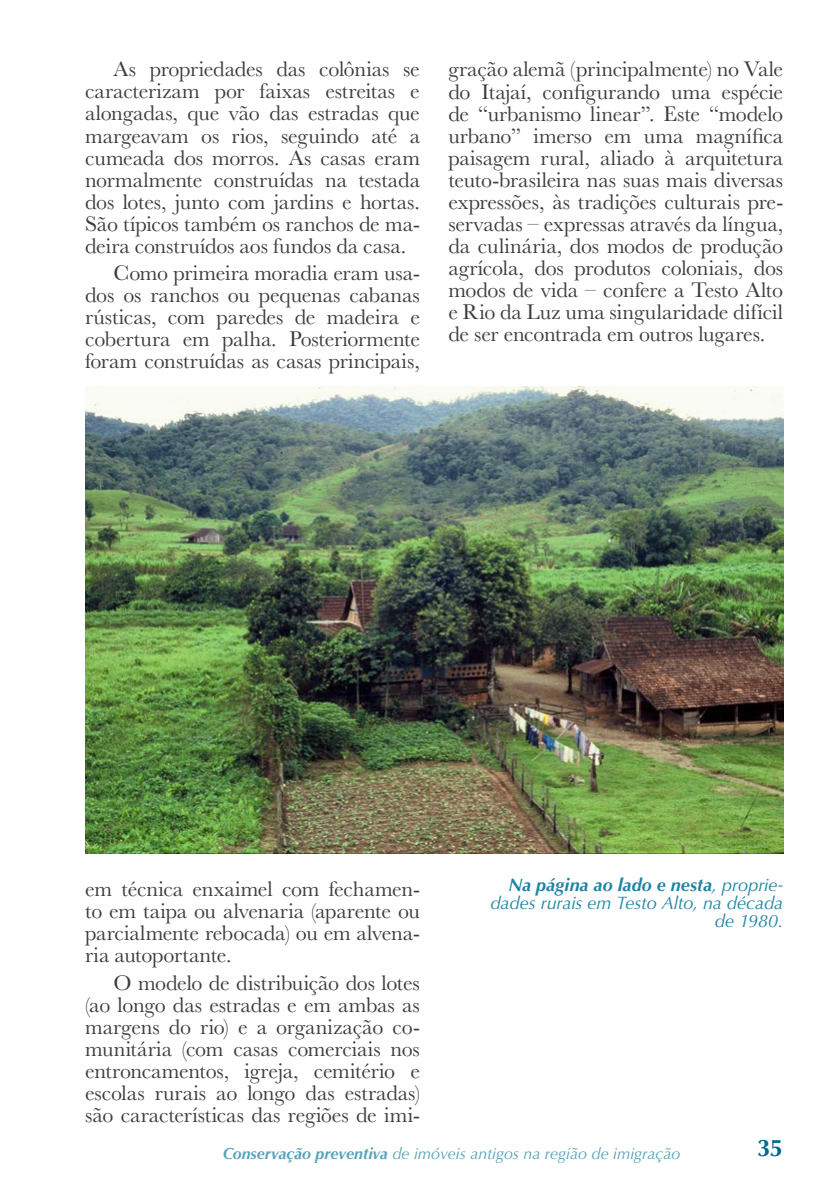
<style>
.page{position:relative;width:840px;height:1191px;background:#fff}
.page>*{position:absolute;margin:0;border:0;box-sizing:border-box;transform-origin:0 0}
.t1{font:700 24px "Optima";color:#00698c}
.t2{font:22px/22px "Baskerville";letter-spacing:-.005em;color:#3c3c3b;text-align:justify}
.t3{font:italic 18px/18px "Optima";letter-spacing:-.005em;color:#1f84a4;text-align:right}
.t4{font:italic 16px "Optima";color:#1f84a4}
.s1{font-weight:700}
</style>
<div class="page">
<img style="left:85px;top:387px;width:697px;height:466px">
<p class="t2" style="left:85px;top:59px;width:336px;text-indent:28px">As propriedades das colônias se caracterizam por faixas estreitas e alongadas, que vão das estradas que margeavam os rios, seguindo até a cumeada dos morros. As casas eram normalmente construídas na testada dos lotes, junto com jardins e hortas.<br>São típicos também os ranchos de ma&shy;deira construídos aos fundos da casa.</p>
<p class="t2" style="left:85px;top:262px;width:336px;text-indent:28px">Como primeira moradia eram usa&shy;dos os ranchos ou pequenas cabanas rústicas, com paredes de madeira e cobertura em palha. Posteriormente foram construídas as casas principais,</p>
<p class="t2" style="left:448px;top:59px;width:336px">gração alemã (principalmente) no Vale do Itajaí, configurando uma espécie de “urbanismo linear”. Este “modelo urbano” imerso em uma magnífica paisagem rural, aliado à arquitetura teuto-brasileira nas suas mais diversas expressões, às tradições culturais pre&shy;servadas – expressas através da língua, da culinária, dos modos de produção agrícola, dos produtos coloniais, dos modos de vida – confere a Testo Alto e Rio da Luz uma singularidade difícil de ser encontrada em outros lugares.</p>
<p class="t2" style="left:85px;top:878px;width:336px">em técnica enxaimel com fechamen&shy;to em taipa ou alvenaria (aparente ou parcialmente rebocada) ou em alvena&shy;ria autoportante.</p>
<p class="t2" style="left:85px;top:972px;width:336px;text-indent:28px">O modelo de distribuição dos lotes (ao longo das estradas e em ambas as margens do rio) e a organização co&shy;munitária (com casas comerciais nos entroncamentos, igreja, cemitério e escolas rurais ao longo das estradas) são características das regiões de imi-</p>
<p class="t3" style="left:490px;top:876px;width:294px"><span class="s1">Na página ao lado e nesta</span>, proprie&shy;dades rurais em Testo Alto, na década de 1980.</p>
<p class="t4" style="left:222px;top:1143px;width:459px"><span class="s1">Conservação preventiva</span> de imóveis antigos na região de imigração</p>
<p class="t1" style="left:756px;top:1134px;width:28px">35</p>
</div>
